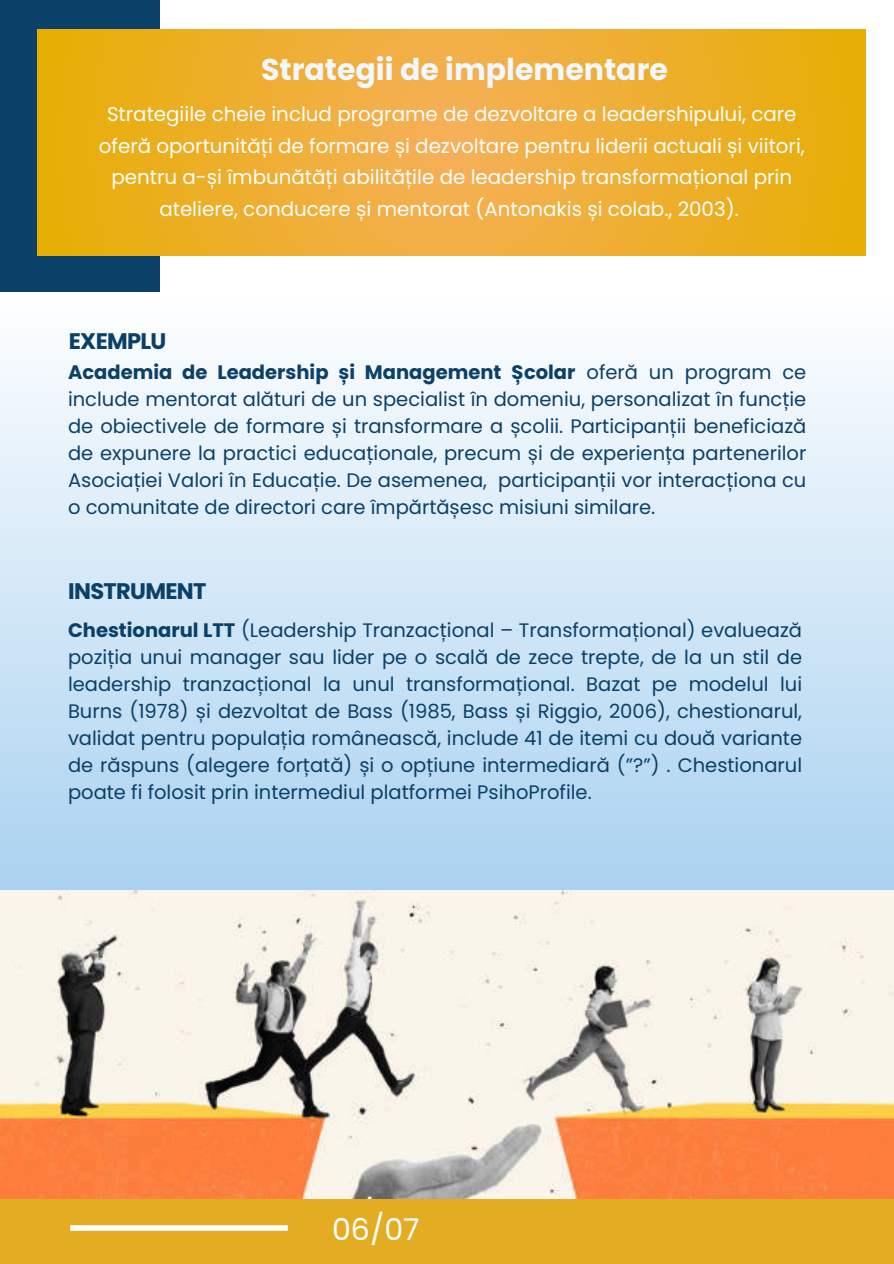
<style>
.page{position:relative;width:894px;height:1264px;background:#fff}
.page>*{position:absolute;margin:0;border:0;box-sizing:border-box;transform-origin:0 0}
.t1{font:37.5px "Poppins";color:#fff}
.t2{font:700 30px "Poppins";color:#eff8ff}
.t3{font:30px "Poppins";color:#fff}
.t4{font:700 22.5px "Poppins";letter-spacing:-.03em;color:#0b4068}
.t5{font:19.8px/31.5px "Poppins";color:#fff;text-align:center}
.t6{font:19.5px/27px "Poppins";color:#0a4068;text-align:justify}
.t7{font:19.5px/27px "Poppins";color:#0b4068;text-align:justify}
.s1{font-weight:700}
</style>
<div class="page">
<div style="left:0;top:0;width:159px;height:291px;background:#0b4068"></div>
<div style="left:0;top:293px;width:893px;height:630px;background:linear-gradient(to bottom,#feffff,#a5cfef)"></div>
<img style="left:0;top:891px;width:893px;height:307px">
<div style="left:0;top:1198px;width:893px;height:65px;background:#e4ac22"></div>
<div style="left:70px;top:1225px;width:218px;height:5px;background:#fff"></div>
<svg style="left:38px;top:29px;width:827px;height:227px;background:#edae2c"></svg>
<p class="t2" style="left:261px;top:49px;width:408px">Strategii de implementare</p>
<h4 class="t5" style="left:99px;top:98px;width:707px">Strategiile cheie includ programe de dezvoltare a leadershipului, care oferă oportunități de formare și dezvoltare pentru liderii actuali și viitori, pentru a-și îmbunătăți abilitățile de leadership transformațional prin ateliere, conducere și mentorat (Antonakis și colab., 2003).</h4>
<h2 class="t4" style="left:69px;top:325px;width:99px">EXEMPLU</h2>
<p class="t7" style="left:68px;top:359px;width:739px"><span class="s1">Academia de Leadership și Management Școlar</span> oferă un program ce include mentorat alături de un specialist în domeniu, personalizat în funcție de obiectivele de formare și transformare a școlii. Participanții beneficiază de expunere la practici educaționale, precum și de experiența partenerilor Asociației Valori în Educație. De asemenea, participanții vor interacționa cu o comunitate de directori care împărtășesc misiuni similare.</p>
<h1 class="t4" style="left:68px;top:575px;width:140px">INSTRUMENT</h1>
<p class="t6" style="left:68px;top:616px;width:735px"><span class="s1">Chestionarul LTT</span> (Leadership Tranzacțional – Transformațional) evaluează poziția unui manager sau lider pe o scală de zece trepte, de la un stil de leadership tranzacțional la unul transformațional. Bazat pe modelul lui Burns (1978) și dezvoltat de Bass (1985, Bass și Riggio, 2006), chestionarul, validat pentru populația românească, include 41 de itemi cu două variante de răspuns (alegere forțată) și o opțiune intermediară (”?”) . Chestionarul poate fi folosit prin intermediul platformei PsihoProfile.</p>
<h3 class="t1" style="left:311px;top:1192px;width:110px">02/03</h3>
<h4 class="t3" style="left:332px;top:1208px;width:89px">06/07</h4>
</div>
